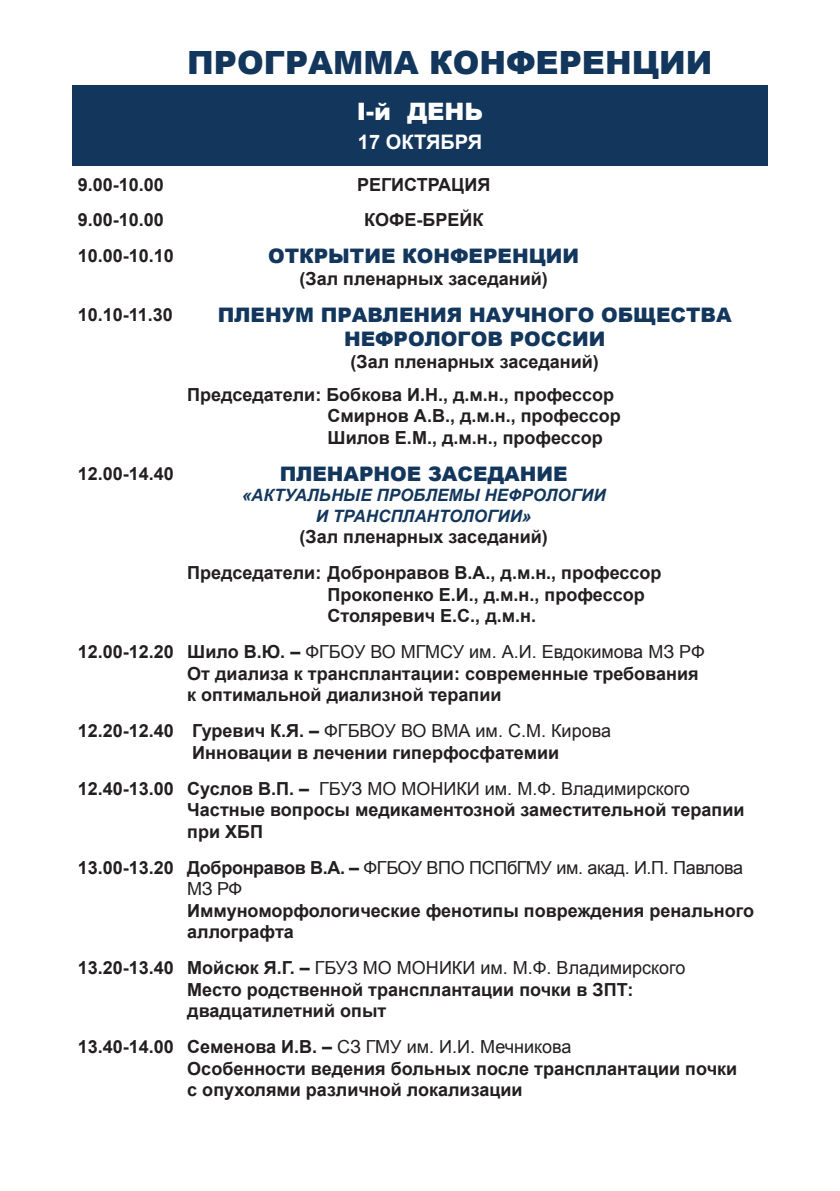
<style>
.page{position:relative;width:840px;height:1191px;background:#fff}
.page>*{position:absolute;margin:0;border:0;box-sizing:border-box;transform-origin:0 0}
.t1{font:900 32px "Arial";color:#12365c}
.t2{font:900 24px "Arial";color:#fff}
.t3{font:900 20px/24px "Arial";color:#12365c;text-align:center}
.t4{font:700 20px "Arial";color:#fff}
.t5{font:700 18px/21.6px "Arial";color:#231f20}
.t6{font:18px/21.6px "Arial";letter-spacing:-.02em;color:#231f20}
.t7{font:italic 700 17px/20.4px "Arial";color:#12365c;text-align:center}
.s1{font-weight:400}
.s2{font-weight:700}
</style>
<div class="page">
<div style="left:72px;top:85px;width:695px;height:81px;background:#12365c"></div>
<h1 class="t1" style="left:187px;top:39px;width:526px">ПРОГРАММА КОНФЕРЕНЦИИ</h1>
<h2 class="t2" style="left:356px;top:93px;width:128px">I-й ДЕНЬ</h2>
<p class="t4" style="left:358px;top:129px;width:125px">17 ОКТЯБРЯ</p>
<p class="t5" style="left:78px;top:174px;width:88px">9.00-10.00</p>
<p class="t5" style="left:357px;top:174px;width:135px">РЕГИСТРАЦИЯ</p>
<p class="t5" style="left:78px;top:210px;width:88px">9.00-10.00</p>
<p class="t5" style="left:364px;top:210px;width:121px">КОФЕ-БРЕЙК</p>
<p class="t5" style="left:78px;top:246px;width:98px">10.00-10.10</p>
<p class="t3" style="left:268px;top:244px;width:312px">ОТКРЫТИЕ КОНФЕРЕНЦИИ</p>
<p class="t5" style="left:299px;top:268px;width:250px">(Зал пленарных заседаний)</p>
<p class="t5" style="left:78px;top:304px;width:97px">10.10-11.30</p>
<p class="t3" style="left:218px;top:302px;width:515px">ПЛЕНУМ ПРАВЛЕНИЯ НАУЧНОГО ОБЩЕСТВА<br>НЕФРОЛОГОВ РОССИИ</p>
<p class="t5" style="left:187px;top:345px;width:428px;line-height:33px;text-indent:163px">(Зал пленарных заседаний)<br>Председатели: Бобкова И.Н., д.м.н., профессор</p>
<p class="t5" style="left:327px;top:406px;width:295px">Смирнов А.В., д.м.н., профессор<br>Шилов Е.М., д.м.н., профессор</p>
<p class="t5" style="left:78px;top:463px;width:98px">12.00-14.40</p>
<p class="t3" style="left:279px;top:461px;width:289px">ПЛЕНАРНОЕ ЗАСЕДАНИЕ</p>
<p class="t7" style="left:241px;top:485px;width:365px">«АКТУАЛЬНЫЕ ПРОБЛЕМЫ НЕФРОЛОГИИ<br>И ТРАНСПЛАНТОЛОГИИ»</p>
<p class="t5" style="left:187px;top:519px;width:475px;line-height:35.8px;text-align:center">(Зал пленарных заседаний)<br>Председатели: Добронравов В.А., д.м.н., профессор</p>
<p class="t5" style="left:327px;top:584px;width:318px">Прокопенко Е.И., д.м.н., профессор<br>Столяревич Е.С., д.м.н.</p>
<p class="t5" style="left:187px;top:641px;width:518px;text-indent:-109px">12.00-12.20 Шило В.Ю. – <span class="s1">ФГБОУ ВО МГМСУ им. А.И. Евдокимова МЗ РФ<br></span>От диализа к трансплантации: современные требования к оптимальной диализной терапии</p>
<p class="t5" style="left:192px;top:720px;width:420px;text-indent:-114px">12.20-12.40 Гуревич К.Я. – <span class="s1">ФГБВОУ ВО ВМА им. С.М. Кирова<br></span>Инновации в лечении гиперфосфатемии</p>
<p class="t5" style="left:187px;top:778px;width:558px;text-indent:-109px">12.40-13.00 Суслов В.П. – <span class="s1">ГБУЗ МО МОНИКИ им. М.Ф. Владимирского<br></span>Частные вопросы медикаментозной заместительной терапии при ХБП</p>
<p class="t6" style="left:187px;top:856px;width:557px;text-indent:-109px"><span class="s2">13.00-13.20 Добронравов В.А. –</span> ФГБОУ ВПО ПСПбГМУ им. акад. И.П. Павлова<br>МЗ РФ</p>
<p class="t5" style="left:187px;top:900px;width:568px">Иммуноморфологические фенотипы повреждения ренального аллографта</p>
<p class="t5" style="left:187px;top:957px;width:499px;text-indent:-109px">13.20-13.40 Мойсюк Я.Г. – <span class="s1">ГБУЗ МО МОНИКИ им. М.Ф. Владимирского<br></span>Место родственной трансплантации почки в ЗПТ: двадцатилетний опыт</p>
<p class="t5" style="left:187px;top:1036px;width:551px;text-indent:-109px">13.40-14.00 Семенова И.В. – <span class="s1">СЗ ГМУ им. И.И. Мечникова<br></span>Особенности ведения больных после трансплантации почки с опухолями различной локализации</p>
</div>
